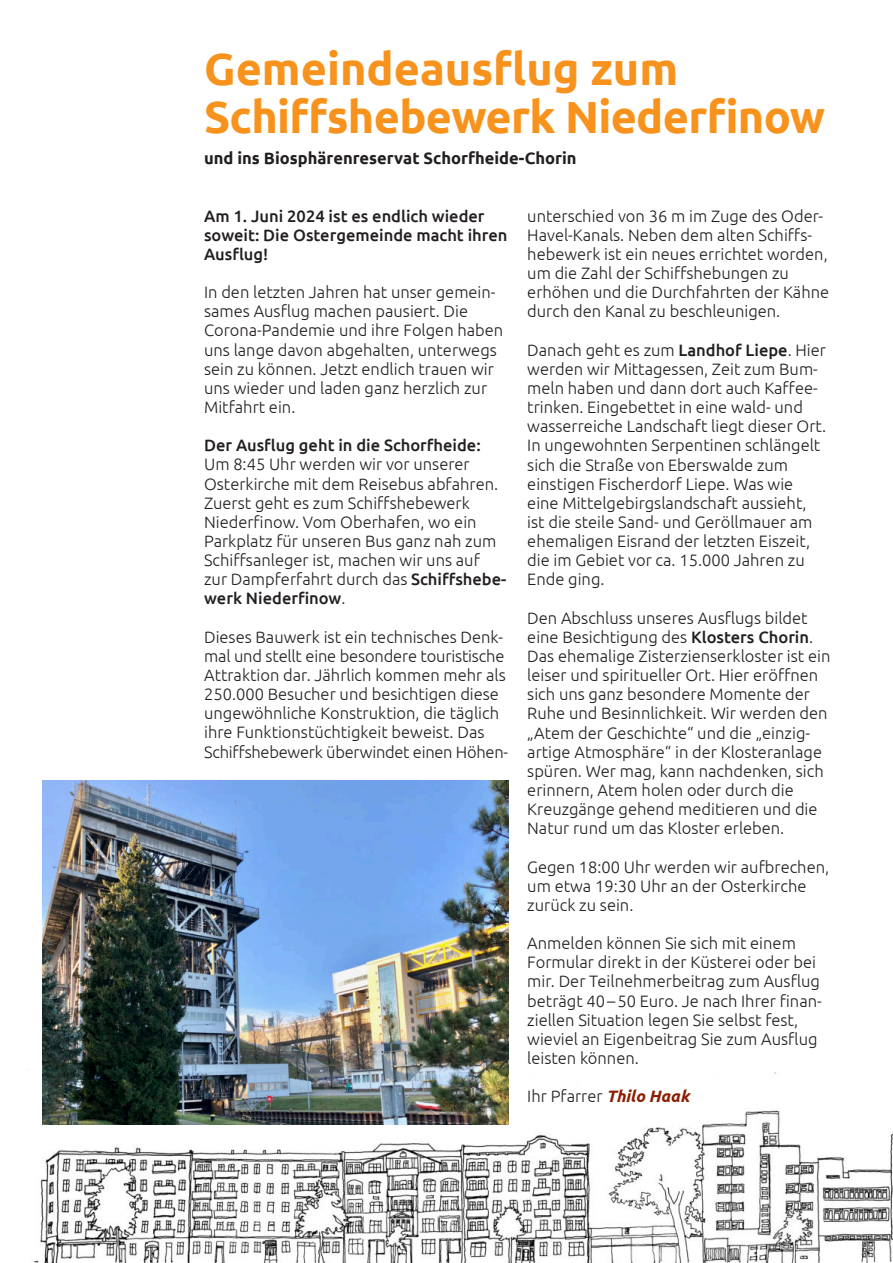
<style>
.page{position:relative;width:893px;height:1263px;background:#fff}
.page>*{position:absolute;margin:0;border:0;box-sizing:border-box;transform-origin:0 0}
.t1{font:700 45px/48px "Ubuntu";letter-spacing:-.015em;color:#f7931d}
.t2{font:300 16.5px/19.2px "Ubuntu";color:#231f20}
.t3{font:500 16.5px/19.2px "Ubuntu";color:#231f20}
.t4{font:700 16.5px "Ubuntu";color:#231f20}
.s1{font-weight:500}
.s2{font-weight:700;font-style:italic;color:#8b1d02}
</style>
<div class="page">
<img style="left:33px;top:1067px;width:860px;height:196px">
<svg style="left:43px;top:1201px;width:19px;height:19px"></svg>
<img style="left:43px;top:780px;width:465px;height:345px">
<h1 class="t1" style="left:204px;top:44px;width:622px">Gemeindeaus昀氀ug zum<br>Schi昀昀s hebewerk Nieder昀椀now</h1>
<p class="t4" style="left:204px;top:151px;width:374px">und ins Biosphärenreservat Schorfheide-Chorin</p>
<p class="t3" style="left:204px;top:207px;width:305px">Am 1. Juni 2024 ist es endlich wieder soweit: Die Ostergemeinde macht ihren<br>Aus昀氀ug!</p>
<p class="t2" style="left:204px;top:284px;width:301px">In den letzten Jahren hat unser gemein&shy;sames Aus昀氀ug machen pausiert. Die Corona-Pandemie und ihre Folgen haben uns lange davon abgehalten, unterwegs sein zu können. Jetzt endlich trauen wir uns wieder und laden ganz herzlich zur Mitfahrt ein.</p>
<p class="t3" style="left:204px;top:435px;width:278px">Der Aus昀氀ug geht in die Schorfheide:</p>
<p class="t2" style="left:204px;top:455px;width:304px">Um 8:45 Uhr werden wir vor unserer Osterkirche mit dem Reisebus abfahren.<br>Zuerst geht es zum Schi昀昀shebewerk Nieder昀椀now. Vom Oberhafen, wo ein Parkplatz für unseren Bus ganz nah zum Schi昀昀sanleger ist, machen wir uns auf zur Dampferfahrt durch das <span class="s1">Schi昀昀shebe&shy;werk Nieder昀椀now</span>.</p>
<p class="t2" style="left:204px;top:628px;width:306px">Dieses Bauwerk ist ein technisches Denk&shy;mal und stellt eine besondere touristische Attraktion dar. Jährlich kommen mehr als 250.000 Besucher und besichtigen diese ungewöhnliche Konstruktion, die täglich ihre Funktionstüchtigkeit beweist. Das Schi昀昀shebewerk überwindet einen Höhen-</p>
<p class="t2" style="left:527px;top:206px;width:303px">unterschied von 36 m im Zuge des Oder-Havel-Kanals. Neben dem alten Schi昀昀s&shy;hebewerk ist ein neues errichtet worden, um die Zahl der Schi昀昀shebungen zu erhöhen und die Durchfahrten der Kähne durch den Kanal zu beschleunigen.</p>
<p class="t2" style="left:527px;top:340px;width:300px">Danach geht es zum <span class="s1">Landhof Liepe</span>. Hier werden wir Mittagessen, Zeit zum Bum&shy;meln haben und dann dort auch Ka昀昀ee&shy;trinken. Eingebettet in eine wald- und wasserreiche Landschaft liegt dieser Ort.<br>In ungewohnten Serpentinen schlängelt sich die Straße von Eberswalde zum einstigen Fischerdorf Liepe. Was wie eine Mittelgebirgslandschaft aussieht, ist die steile Sand- und Geröllmauer am ehemaligen Eisrand der letzten Eiszeit, die im Gebiet vor ca. 15.000 Jahren zu Ende ging.</p>
<p class="t2" style="left:527px;top:608px;width:305px">Den Abschluss unseres Aus昀氀ugs bildet eine Besichtigung des <span class="s1">Klosters Chorin</span>.<br>Das ehemalige Zisterzienserkloster ist ein leiser und spiritueller Ort. Hier erö昀昀nen sich uns ganz besondere Momente der Ruhe und Besinnlichkeit. Wir werden den „Atem der Geschichte“ und die „einzig&shy;artige Atmosphäre“ in der Klosteranlage spüren. Wer mag, kann nachdenken, sich erinnern, Atem holen oder durch die Kreuzgänge gehend meditieren und die Natur rund um das Kloster erleben.</p>
<p class="t2" style="left:527px;top:857px;width:303px">Gegen 18:00 Uhr werden wir aufbrechen, um etwa 19:30 Uhr an der Osterkirche zurück zu sein.</p>
<p class="t2" style="left:527px;top:934px;width:296px">Anmelden können Sie sich mit einem Formular direkt in der Küsterei oder bei mir. Der Teilnehmerbeitrag zum Aus昀氀ug beträgt 40 – 50 Euro. Je nach Ihrer 昀椀nan&shy;ziellen Situation legen Sie selbst fest, wieviel an Eigenbeitrag Sie zum Aus昀氀ug leisten können.</p>
<p class="t2" style="left:527px;top:1088px;width:163px">Ihr Pfarrer <span class="s2">Thilo Haak</span></p>
</div>
